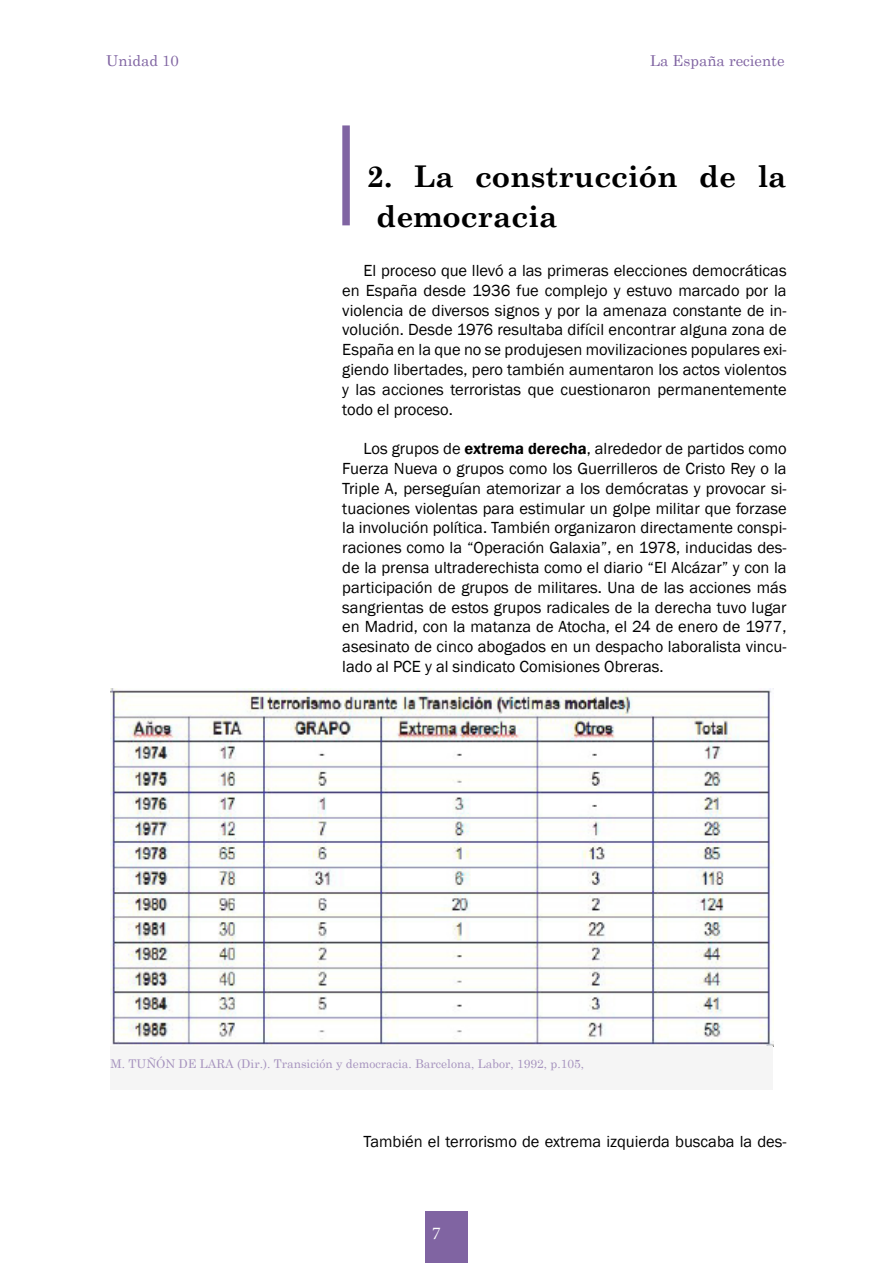
<style>
.page{position:relative;width:893px;height:1263px;background:#fff}
.page>*{position:absolute;margin:0;border:0;box-sizing:border-box;transform-origin:0 0}
.t1{font:700 30px/39.6px "Century Schoolbook";color:#000}
.t2{font:18px "Minion Pro";color:#fff}
.t3{font:16.5px/19.8px "Franklin Gothic";color:#000;text-align:justify}
.t4{font:15px "Century Schoolbook";color:#8064a2}
.t5{font:12px "Century Schoolbook";color:#a693be}
.s1{font-weight:600}
</style>
<div class="page">
<div style="left:425px;top:1212px;width:43px;height:51px;background:#8064a2"></div>
<div style="left:342px;top:125px;width:8px;height:100px;background:#8064a2"></div>
<img style="left:111px;top:689px;width:662px;height:357px">
<div style="left:111px;top:1047px;width:662px;height:43px;background:#f5f5f5"></div>
<p class="t4" style="left:106px;top:48px;width:74px">Unidad 10</p>
<p class="t4" style="left:650px;top:48px;width:136px">La España reciente</p>
<h1 class="t1" style="left:376px;top:155px;width:412px;text-indent:-10px">2. La construcción de la democracia</h1>
<p class="t3" style="left:342px;top:261px;width:446px;text-indent:21px">El proceso que llevó a las primeras elecciones democráticas en España desde 1936 fue complejo y estuvo marcado por la violencia de diversos signos y por la amenaza constante de in&shy;volución. Desde 1976 resultaba difícil encontrar alguna zona de España en la que no se produjesen movilizaciones populares exi&shy;giendo libertades, pero también aumentaron los actos violentos y las acciones terroristas que cuestionaron permanentemente todo el proceso.</p>
<p class="t3" style="left:342px;top:439px;width:446px;text-indent:21px">Los grupos de <span class="s1">extrema derecha</span>, alrededor de partidos como Fuerza Nueva o grupos como los Guerrilleros de Cristo Rey o la Triple A, perseguían atemorizar a los demócratas y provocar si&shy;tuaciones violentas para estimular un golpe militar que forzase la involución política. También organizaron directamente conspi&shy;raciones como la “Operación Galaxia”, en 1978, inducidas des&shy;de la prensa ultraderechista como el diario “El Alcázar” y con la participación de grupos de militares. Una de las acciones más sangrientas de estos grupos radicales de la derecha tuvo lugar en Madrid, con la matanza de Atocha, el 24 de enero de 1977, asesinato de cinco abogados en un despacho laboralista vincu&shy;lado al PCE y al sindicato Comisiones Obreras.</p>
<p class="t5" style="left:111px;top:1054px;width:475px">M. TUÑÓN DE LARA (Dir.). Transición y democracia. Barcelona, Labor, 1992, p.105,</p>
<p class="t3" style="left:364px;top:1132px;width:425px">También el terrorismo de extrema izquierda buscaba la des-</p>
<p class="t2" style="left:432px;top:1221px;width:10px">7</p>
</div>
